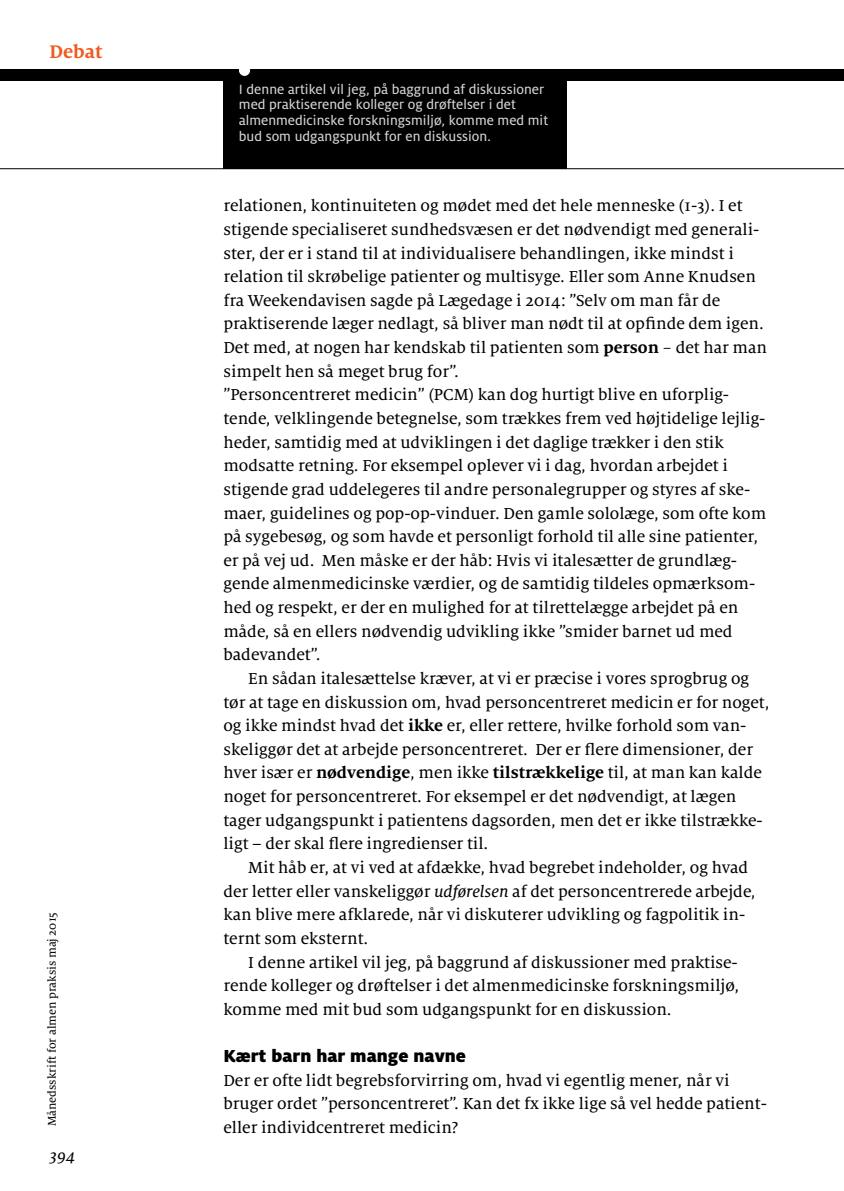
<style>
.page{position:relative;width:844px;height:1191px;background:#fff}
.page>*{position:absolute;margin:0;border:0;box-sizing:border-box;transform-origin:0 0}
.t1{font:700 20.12px "Milo Serif OT";color:#f15a22}
.t2{font:900 19.25px "Milo OT";color:#000}
.t3{font:17.5px/23.6px "Milo Serif OT Text";color:#000}
.t4{font:17.5px "Milo Serif OT Text Ita";color:#000}
.t5{font:14.88px/15.8px "Milo OT Text";color:#d1d3d4}
.t6{font:12.25px "Milo Serif OT Text";color:#000}
.s1{font-family:"Milo Serif OT";font-weight:700}
.s2{font-family:"Milo Serif OT Text Ita"}
</style>
<div class="page">
<div style="left:0;top:69px;width:843px;height:12px;background:#000"></div>
<hr style="left:0;top:168px;width:843px;height:1px;background:#000">
<div style="left:223px;top:69px;width:344px;height:100px;background:#000"></div>
<div style="left:239px;top:65px;width:11px;height:11px;background:#fff;border-radius:50%"></div>
<p class="t1" style="left:50px;top:41px;width:54px">Debat</p>
<p class="t6" style="left:45px;top:1126px;width:216px;rotate:-90deg">Månedsskrift for almen praksis maj 2015</p>
<p class="t4" style="left:50px;top:1146px;width:28px">394</p>
<p class="t5" style="left:239px;top:81px;width:310px">I denne artikel vil jeg, på baggrund af diskussioner med praktiserende kolleger og drøftelser i det almenmedicinske forskningsmiljø, komme med mit bud som udgangspunkt for en diskussion.</p>
<p class="t3" style="left:223px;top:194px;width:545px">relationen, kontinuiteten og mødet med det hele menneske (1-3). I et stigende specialiseret sundhedsvæsen er det nødvendigt med generali&shy;ster, der er i stand til at individualisere behandlingen, ikke mindst i relation til skrøbelige patienter og multisyge. Eller som Anne Knudsen fra Weekendavisen sagde på Lægedage i 2014: ”Selv om man får de praktiserende læger nedlagt, så bliver man nødt til at opfinde dem igen.<br>Det med, at nogen har kendskab til patienten som <span class="s1">person</span> − det har man simpelt hen så meget brug for”.<br>”Personcentreret medicin” (PCM) kan dog hurtigt blive en uforplig&shy;tende, velklingende betegnelse, som trækkes frem ved højtidelige lejlig&shy;heder, samtidig med at udviklingen i det daglige trækker i den stik modsatte retning. For eksempel oplever vi i dag, hvordan arbejdet i stigende grad uddelegeres til andre personalegrupper og styres af ske&shy;maer, guidelines og pop-op-vinduer. Den gamle sololæge, som ofte kom på sygebesøg, og som havde et personligt forhold til alle sine patienter, er på vej ud. Men måske er der håb: Hvis vi italesætter de grundlæg&shy;gende almenmedicinske værdier, og de samtidig tildeles opmærksom&shy;hed og respekt, er der en mulighed for at tilrettelægge arbejdet på en måde, så en ellers nødvendig udvikling ikke ”smider barnet ud med badevandet”.</p>
<p class="t3" style="left:223px;top:667px;width:547px;text-indent:25px">En sådan italesættelse kræver, at vi er præcise i vores sprogbrug og tør at tage en diskussion om, hvad personcentreret medicin er for noget, og ikke mindst hvad det <span class="s1">ikke</span> er, eller rettere, hvilke forhold som van&shy;skeliggør det at arbejde personcentreret. Der er flere dimensioner, der hver især er <span class="s1">nødvendige</span>, men ikke <span class="s1">tilstrækkelige</span> til, at man kan kalde noget for personcentreret. For eksempel er det nødvendigt, at lægen tager udgangspunkt i patientens dagsorden, men det er ikke tilstrække&shy;ligt – der skal flere ingredienser til.</p>
<p class="t3" style="left:223px;top:856px;width:533px;text-indent:25px">Mit håb er, at vi ved at afdække, hvad begrebet indeholder, og hvad der letter eller vanskeliggør <span class="s2">udførelsen</span> af det personcentrerede arbejde, kan blive mere afklarede, når vi diskuterer udvikling og fagpolitik in&shy;ternt som eksternt.</p>
<p class="t3" style="left:223px;top:950px;width:517px;text-align:justify;text-indent:25px">I denne artikel vil jeg, på baggrund af diskussioner med praktise&shy;rende kolleger og drøftelser i det almenmedicinske forskningsmiljø, komme med mit bud som udgangspunkt for en diskussion.</p>
<p class="t2" style="left:223px;top:1044px;width:244px">Kært barn har mange navne</p>
<p class="t3" style="left:223px;top:1068px;width:545px">Der er ofte lidt begrebsforvirring om, hvad vi egentlig mener, når vi bruger ordet ”personcentreret”. Kan det fx ikke lige så vel hedde patient&shy;eller individcentreret medicin?</p>
</div>
